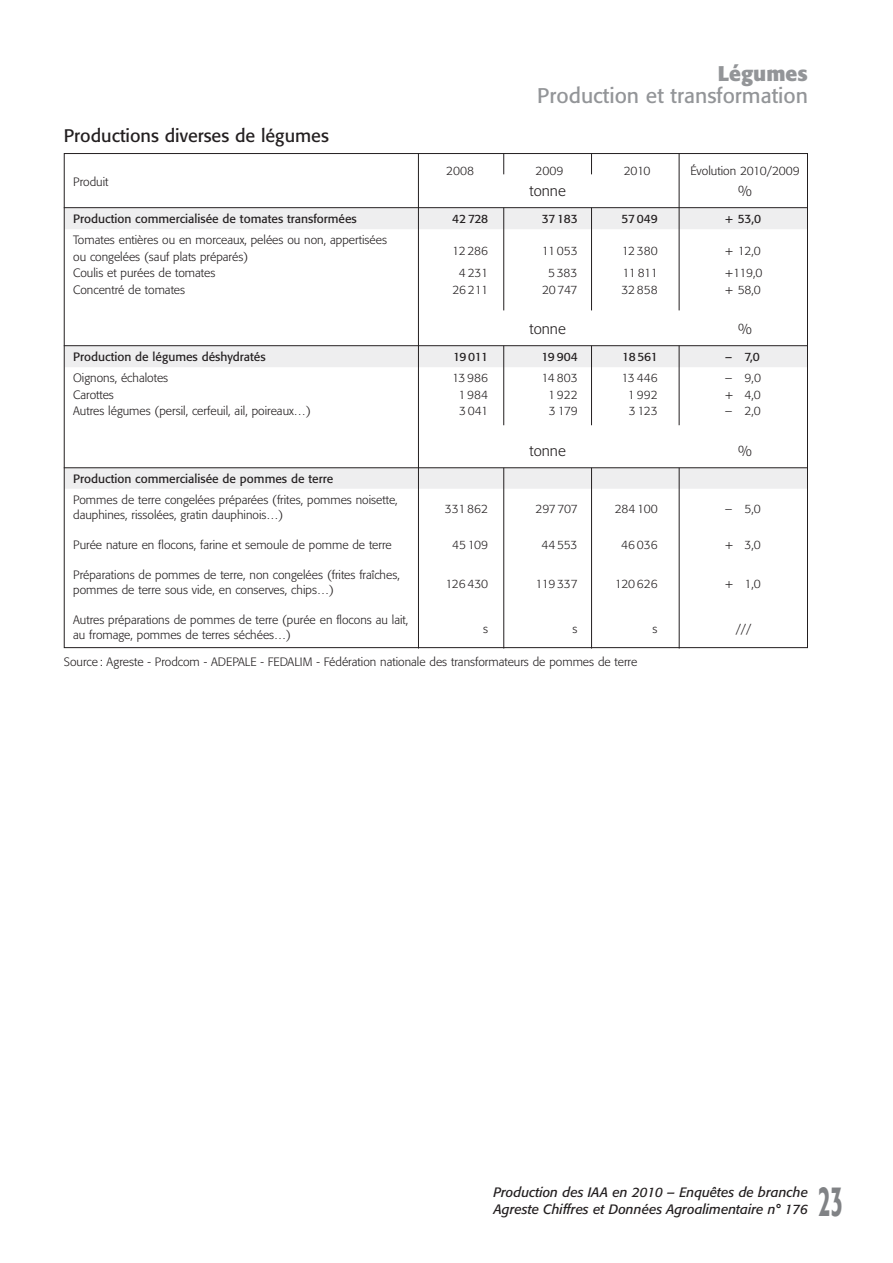
<style>
.page{position:relative;width:893px;height:1263px;background:#fff}
.page>*{position:absolute;margin:0;border:0;box-sizing:border-box;transform-origin:0 0}
.t1{font:500 42px "Formata";color:#808285;scale:.5 1}
.t2{font:21px "Formata";color:#939598}
.t3{font:700 21px "Formata";color:#939598}
.t4{font:18px "Formata";color:#231f20}
.t5{font:300 15px "Formata";color:#231f20}
.t6{font:italic 13.5px/17px "Formata";color:#231f20}
.t7{font:300 12px/15px "Formata";color:#231f20}
.t8{font:12px "Formata";color:#231f20}
</style>
<div class="page">
<div style="left:65px;top:208px;width:742px;height:21px;background:#eeeeef"></div>
<div style="left:65px;top:346px;width:742px;height:21px;background:#eeeeef"></div>
<div style="left:65px;top:468px;width:742px;height:21px;background:#eeeeef"></div>
<hr style="left:418px;top:153px;width:1px;height:495px;background:#231f20">
<svg style="left:503px;top:153px;width:1px;height:21px"></svg>
<svg style="left:591px;top:153px;width:1px;height:21px"></svg>
<hr style="left:503px;top:208px;width:1px;height:102px;background:#231f20">
<hr style="left:503px;top:346px;width:1px;height:79px;background:#231f20">
<hr style="left:503px;top:468px;width:1px;height:180px;background:#231f20">
<hr style="left:591px;top:208px;width:1px;height:102px;background:#231f20">
<hr style="left:591px;top:346px;width:1px;height:79px;background:#231f20">
<hr style="left:591px;top:468px;width:1px;height:180px;background:#231f20">
<hr style="left:679px;top:153px;width:1px;height:157px;background:#231f20">
<hr style="left:679px;top:346px;width:1px;height:79px;background:#231f20">
<hr style="left:679px;top:468px;width:1px;height:180px;background:#231f20">
<hr style="left:64px;top:207px;width:744px;height:1px;background:#231f20">
<hr style="left:64px;top:345px;width:744px;height:1px;background:#231f20">
<hr style="left:64px;top:467px;width:744px;height:1px;background:#231f20">
<h3 class="t4" style="left:64px;top:128px;width:267px">Productions diverses de légumes</h3>
<p class="t7" style="left:73px;top:175px;width:37px">Produit</p>
<h2 class="t3" style="left:718px;top:64px;width:92px">Légumes</h2>
<h2 class="t2" style="left:537px;top:87px;width:272px">Production et transformation</h2>
<p class="t7" style="left:446px;top:164px;width:29px">2008</p>
<p class="t7" style="left:536px;top:164px;width:29px">2009</p>
<p class="t7" style="left:624px;top:164px;width:28px">2010</p>
<p class="t7" style="left:690px;top:164px;width:111px">Évolution 2010/2009</p>
<p class="t5" style="left:530px;top:185px;width:38px">tonne</p>
<p class="t5" style="left:738px;top:185px;width:15px">%</p>
<p class="t8" style="left:73px;top:214px;width:285px">Production commercialisée de tomates transformées</p>
<p class="t8" style="left:452px;top:214px;width:38px">42 728</p>
<p class="t8" style="left:542px;top:214px;width:37px">37 183</p>
<p class="t8" style="left:621px;top:214px;width:38px">57049</p>
<p class="t8" style="left:725px;top:214px;width:38px">+ 53,0</p>
<p class="t7" style="left:73px;top:233px;width:315px;line-height:16.5px">Tomates entières ou en morceaux, pelées ou non, appertisées ou congelées (sauf plats préparés)</p>
<p class="t7" style="left:452px;top:244px;width:37px">12 286</p>
<p class="t7" style="left:542px;top:244px;width:37px">11053</p>
<p class="t7" style="left:622px;top:244px;width:37px">12 380</p>
<p class="t7" style="left:725px;top:244px;width:37px">+ 12,0</p>
<p class="t7" style="left:73px;top:266px;width:144px">Coulis et purées de tomates</p>
<p class="t7" style="left:459px;top:266px;width:31px">4 231</p>
<p class="t7" style="left:548px;top:266px;width:31px">5383</p>
<p class="t7" style="left:622px;top:266px;width:37px">11 811</p>
<p class="t7" style="left:725px;top:266px;width:39px">+119,0</p>
<p class="t7" style="left:73px;top:283px;width:113px">Concentré de tomates</p>
<p class="t7" style="left:452px;top:283px;width:37px">26 211</p>
<p class="t7" style="left:542px;top:283px;width:37px">20 747</p>
<p class="t7" style="left:621px;top:283px;width:38px">32 858</p>
<p class="t7" style="left:725px;top:283px;width:37px">+ 58,0</p>
<p class="t5" style="left:530px;top:323px;width:38px">tonne</p>
<p class="t5" style="left:738px;top:323px;width:15px">%</p>
<p class="t8" style="left:73px;top:352px;width:194px">Production de légumes déshydratés</p>
<p class="t8" style="left:453px;top:352px;width:37px">19 011</p>
<p class="t8" style="left:541px;top:352px;width:38px">19904</p>
<p class="t8" style="left:622px;top:352px;width:37px">18 561</p>
<p class="t8" style="left:725px;top:352px;width:36px">– 7,0</p>
<p class="t7" style="left:73px;top:371px;width:97px">Oignons, échalotes</p>
<p class="t7" style="left:452px;top:371px;width:38px">13 986</p>
<p class="t7" style="left:541px;top:371px;width:38px">14 803</p>
<p class="t7" style="left:621px;top:371px;width:38px">13446</p>
<p class="t7" style="left:725px;top:371px;width:37px">– 9,0</p>
<p class="t7" style="left:73px;top:388px;width:42px">Carottes</p>
<p class="t7" style="left:458px;top:388px;width:31px">1984</p>
<p class="t7" style="left:548px;top:388px;width:31px">1 922</p>
<p class="t7" style="left:628px;top:388px;width:31px">1992</p>
<p class="t7" style="left:725px;top:388px;width:37px">+ 4,0</p>
<p class="t7" style="left:73px;top:404px;width:239px">Autres légumes (persil, cerfeuil, ail, poireaux…)</p>
<p class="t7" style="left:459px;top:404px;width:31px">3041</p>
<p class="t7" style="left:549px;top:404px;width:30px">3 179</p>
<p class="t7" style="left:629px;top:404px;width:30px">3 123</p>
<p class="t7" style="left:725px;top:404px;width:37px">– 2,0</p>
<p class="t5" style="left:530px;top:444px;width:38px">tonne</p>
<p class="t5" style="left:738px;top:444px;width:15px">%</p>
<p class="t8" style="left:73px;top:473px;width:261px">Production commercialisée de pommes de terre</p>
<p class="t7" style="left:73px;top:493px;width:326px">Pommes de terre congelées préparées (frites, pommes noisette, dauphines, rissolées, gratin dauphinois…)</p>
<p class="t7" style="left:445px;top:502px;width:45px">331862</p>
<p class="t7" style="left:536px;top:502px;width:44px">297 707</p>
<p class="t7" style="left:615px;top:502px;width:44px">284 100</p>
<p class="t7" style="left:725px;top:502px;width:37px">– 5,0</p>
<p class="t7" style="left:73px;top:538px;width:320px">Purée nature en flocons, farine et semoule de pomme de terre</p>
<p class="t7" style="left:452px;top:538px;width:38px">45109</p>
<p class="t7" style="left:541px;top:538px;width:38px">44 553</p>
<p class="t7" style="left:621px;top:538px;width:38px">46 036</p>
<p class="t7" style="left:725px;top:538px;width:37px">+ 3,0</p>
<p class="t7" style="left:73px;top:568px;width:328px">Préparations de pommes de terre, non congelées (frites fraîches, pommes de terre sous vide, en conserves, chips…)</p>
<p class="t7" style="left:445px;top:577px;width:44px">126 430</p>
<p class="t7" style="left:535px;top:577px;width:44px">119 337</p>
<p class="t7" style="left:615px;top:577px;width:44px">120 626</p>
<p class="t7" style="left:725px;top:577px;width:37px">+ 1,0</p>
<p class="t7" style="left:73px;top:613px;width:337px">Autres préparations de pommes de terre (purée en flocons au lait, au fromage, pommes de terres séchées…)</p>
<p class="t7" style="left:483px;top:622px;width:7px">s</p>
<p class="t7" style="left:573px;top:622px;width:7px">s</p>
<p class="t7" style="left:653px;top:622px;width:7px">s</p>
<p class="t7" style="left:736px;top:622px;width:17px">///</p>
<p class="t7" style="left:64px;top:655px;width:575px">Source : Agreste - Prodcom - ADEPALE - FEDALIM - Fédération nationale des transformateurs de pommes de terre</p>
<p class="t6" style="left:493px;top:1185px;width:316px">Production des IAA en 2010 – Enquêtes de branche<br>Agreste Chiffres et Données Agroalimentaire n° 176</p>
<h1 class="t1" style="left:819px;top:1183px;width:50px">23</h1>
</div>
